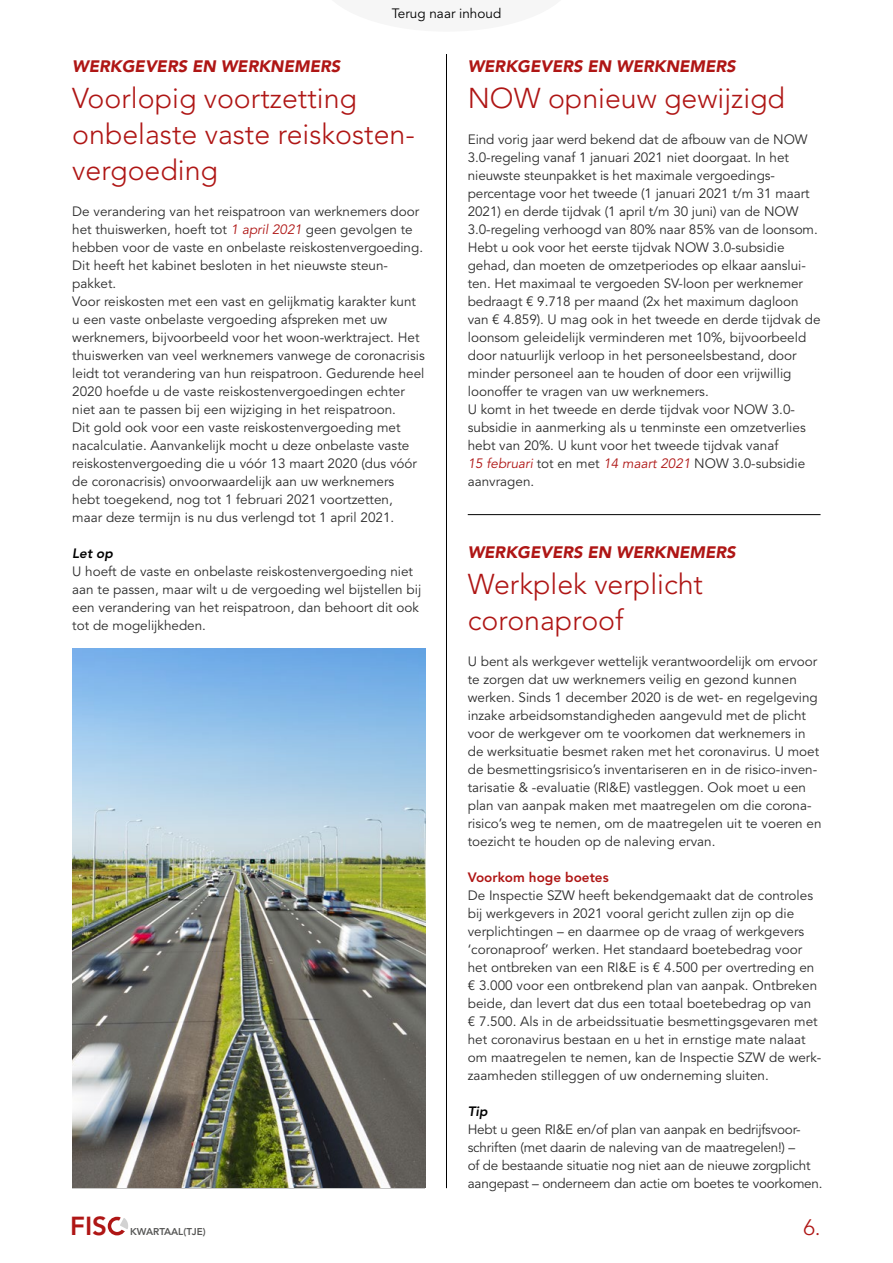
<style>
.page{position:relative;width:893px;height:1263px;background:#fff}
.page>*{position:absolute;margin:0;border:0;box-sizing:border-box;transform-origin:0 0}
.t1{font:300 28.5px/36px "Avenir LT";color:#af1615}
.t2{font:800 25.95px "Avenir LT";color:#af1615}
.t3{font:300 22.2px "Avenir LT";color:#af1615}
.t4{font:italic 900 16.5px "Avenir LT";color:#af1615}
.t5{font:13.5px/18px "Avenir LT";color:#2c2c2c}
.t6{font:800 13.5px "Avenir LT";color:#af1615}
.t7{font:13.5px "Avenir LT";color:#000}
.t8{font:italic 800 13.5px "Avenir LT";color:#000}
.t9{font:800 9.9px "Avenir LT";color:#575756}
.s1{font-style:italic;color:#af1615}
</style>
<div class="page">
<div style="left:108px;top:1217px;width:18px;height:18px;border:3px solid #af1615;border-radius:50%"></div>
<svg style="left:114px;top:1216px;width:14px;height:19px"></svg>
<img style="left:72px;top:648px;width:353px;height:540px">
<hr style="left:446px;top:54px;width:1px;height:1134px;background:#000">
<hr style="left:468px;top:514px;width:352px;height:1px;background:#000">
<p class="t7" style="left:392px;top:5px;width:111px">Terug naar inhoud</p>
<p class="t4" style="left:72px;top:56px;width:269px">WERKGEVERS EN WERKNEMERS</p>
<h1 class="t1" style="left:72px;top:80px;width:344px">Voorlopig voortzetting onbelaste vaste reiskosten&shy;vergoeding</h1>
<p class="t5" style="left:72px;top:203px;width:354px">De verandering van het reispatroon van werknemers door het thuiswerken, hoeft tot <span class="s1">1 april 2021</span> geen gevolgen te hebben voor de vaste en onbelaste reiskostenvergoeding.<br>Dit heeft het kabinet besloten in het nieuwste steun&shy;pakket.<br>Voor reiskosten met een vast en gelijkmatig karakter kunt u een vaste onbelaste vergoeding afspreken met uw werknemers, bijvoorbeeld voor het woon-werktraject. Het thuiswerken van veel werknemers vanwege de coronacrisis leidt tot verandering van hun reispatroon. Gedurende heel 2020 hoefde u de vaste reiskostenvergoedingen echter niet aan te passen bij een wijziging in het reispatroon.<br>Dit gold ook voor een vaste reiskostenvergoeding met nacalculatie. Aanvankelijk mocht u deze onbelaste vaste reiskostenvergoeding die u vóór 13 maart 2020 (dus vóór de coronacrisis) onvoorwaardelijk aan uw werknemers hebt toegekend, nog tot 1 februari 2021 voortzetten, maar deze termijn is nu dus verlengd tot 1 april 2021.</p>
<p class="t8" style="left:72px;top:545px;width:42px">Let op</p>
<p class="t5" style="left:72px;top:563px;width:350px">U hoeft de vaste en onbelaste reiskostenvergoeding niet aan te passen, maar wilt u de vergoeding wel bijstellen bij een verandering van het reispatroon, dan behoort dit ook tot de mogelijkheden.</p>
<p class="t4" style="left:468px;top:56px;width:269px">WERKGEVERS EN WERKNEMERS</p>
<h1 class="t1" style="left:468px;top:80px;width:319px">NOW opnieuw gewijzigd</h1>
<p class="t5" style="left:468px;top:131px;width:354px">Eind vorig jaar werd bekend dat de afbouw van de NOW 3.0-regeling vanaf 1 januari 2021 niet doorgaat. In het nieuwste steunpakket is het maximale vergoedings&shy;percentage voor het tweede (1 januari 2021 t/m 31 maart 2021) en derde tijdvak (1 april t/m 30 juni) van de NOW 3.0-regeling verhoogd van 80% naar 85% van de loonsom.<br>Hebt u ook voor het eerste tijdvak NOW 3.0-subsidie gehad, dan moeten de omzetperiodes op elkaar aanslui&shy;ten. Het maximaal te vergoeden SV-loon per werknemer bedraagt € 9.718 per maand (2x het maximum dagloon van € 4.859). U mag ook in het tweede en derde tijdvak de loonsom geleidelijk verminderen met 10%, bijvoorbeeld door natuurlijk verloop in het personeelsbestand, door minder personeel aan te houden of door een vrijwillig loonoffer te vragen van uw werknemers.<br>U komt in het tweede en derde tijdvak voor NOW 3.0- subsidie in aanmerking als u tenminste een omzetverlies hebt van 20%. U kunt voor het tweede tijdvak vanaf<br><span class="s1">15 februari</span> tot en met <span class="s1">14 maart 2021</span> NOW 3.0-subsidie aanvragen.</p>
<p class="t4" style="left:468px;top:542px;width:269px">WERKGEVERS EN WERKNEMERS</p>
<h1 class="t1" style="left:468px;top:566px;width:237px">Werkplek verplicht coronaproof</h1>
<p class="t5" style="left:468px;top:653px;width:355px">U bent als werkgever wettelijk verantwoordelijk om ervoor te zorgen dat uw werknemers veilig en gezond kunnen werken. Sinds 1 december 2020 is de wet- en regelgeving inzake arbeidsomstandigheden aangevuld met de plicht voor de werkgever om te voorkomen dat werknemers in de werksituatie besmet raken met het coronavirus. U moet de besmettingsrisico’s inventariseren en in de risico-inven&shy;tarisatie &amp; -evaluatie (RI&amp;E) vastleggen. Ook moet u een plan van aanpak maken met maatregelen om die corona&shy;risico’s weg te nemen, om de maatregelen uit te voeren en toezicht te houden op de naleving ervan.</p>
<p class="t6" style="left:468px;top:869px;width:142px">Voorkom hoge boetes</p>
<p class="t5" style="left:468px;top:887px;width:355px">De Inspectie SZW heeft bekendgemaakt dat de controles bij werkgevers in 2021 vooral gericht zullen zijn op die verplichtingen – en daarmee op de vraag of werkgevers ‘coronaproof’ werken. Het standaard boetebedrag voor het ontbreken van een RI&amp;E is € 4.500 per overtreding en € 3.000 voor een ontbrekend plan van aanpak. Ontbreken beide, dan levert dat dus een totaal boetebedrag op van € 7.500. Als in de arbeidssituatie besmettingsgevaren met het coronavirus bestaan en u het in ernstige mate nalaat om maatregelen te nemen, kan de Inspectie SZW de werk&shy;zaamheden stilleggen of uw onderneming sluiten.</p>
<p class="t8" style="left:468px;top:1103px;width:21px">Tip</p>
<p class="t5" style="left:468px;top:1121px;width:356px">Hebt u geen RI&amp;E en/of plan van aanpak en bedrijfsvoor&shy;schriften (met daarin de naleving van de maatregelen!) –<br>of de bestaande situatie nog niet aan de nieuwe zorgplicht aangepast – onderneem dan actie om boetes te voorkomen.</p>
<h2 class="t2" style="left:70px;top:1210px;width:38px">FIS</h2>
<p class="t9" style="left:130px;top:1226px;width:77px">KWARTAAL(TJE)</p>
<h3 class="t3" style="left:803px;top:1214px;width:19px">6.</h3>
</div>
